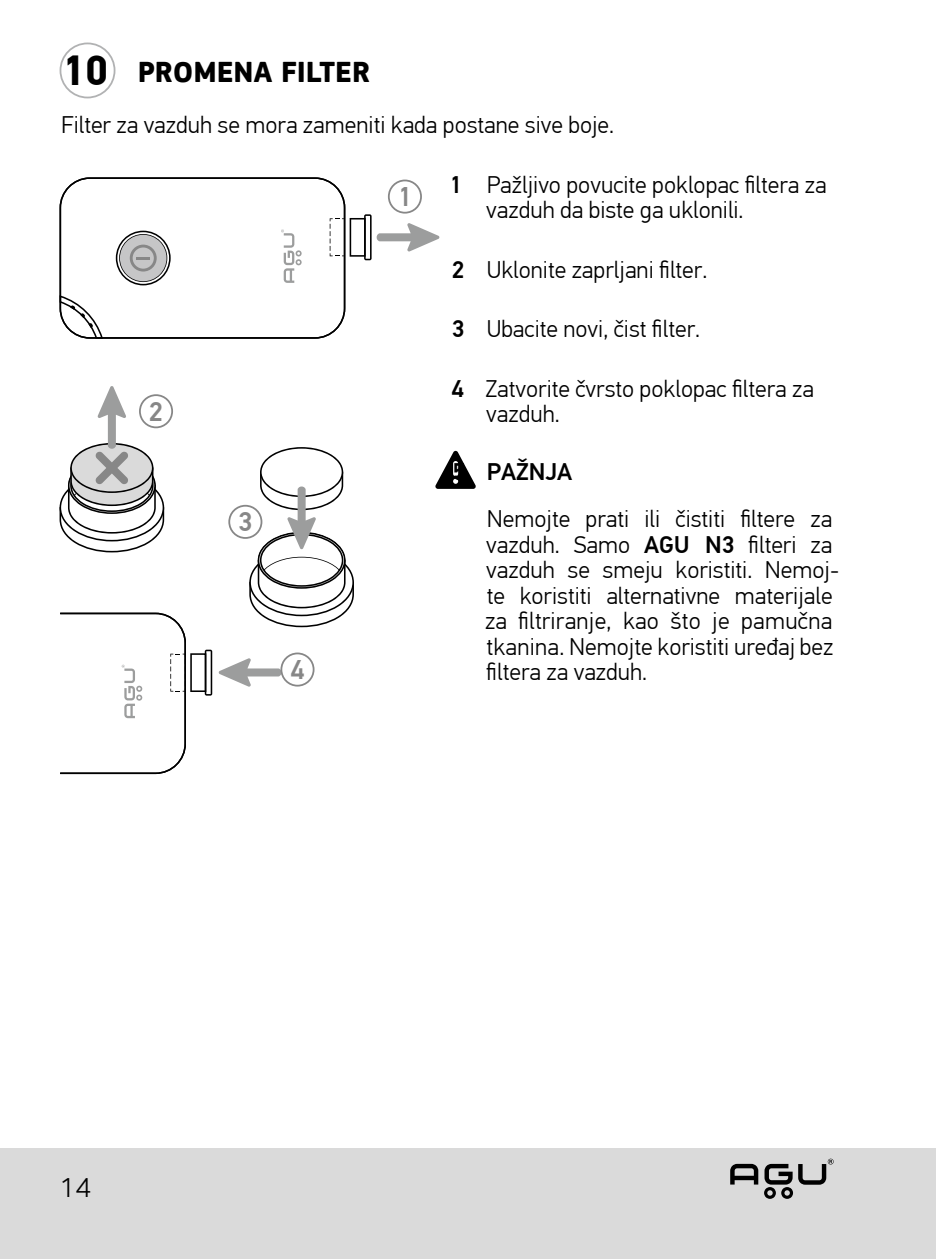
<style>
.page{position:relative;width:936px;height:1259px;background:#fff}
.page>*{position:absolute;margin:0;border:0;box-sizing:border-box;transform-origin:0 0}
.t1{font:700 42px "PF Din Text Pro";color:#000}
.t2{font:700 30px "PF Square Sans Pro";color:#000}
.t3{font:500 27px "PF Din Text Pro";color:#878787}
.t4{font:300 27px "Core Sans A35";color:#000}
.t5{font:300 24px/25.5px "PF Din Text Pro";color:#000}
.t6{font:500 24px "PF Din Text Pro";color:#000}
.s1{font-weight:500}
</style>
<div class="page">
<hr style="left:935px;top:1148px;width:1px;height:111px;background:#dadada">
<div style="left:0;top:1148px;width:935px;height:111px;background:#dadada"></div>
<svg style="left:730px;top:1163px;width:28px;height:21px"></svg>
<svg style="left:764px;top:1158px;width:69px;height:40px"></svg>
<div style="left:60px;top:43px;width:55px;height:55px;border:2px solid #b1b2b3;border-radius:50%"></div>
<svg style="left:60px;top:612px;width:152px;height:162px"></svg>
<svg style="left:60px;top:386px;width:104px;height:166px"></svg>
<svg style="left:249px;top:447px;width:105px;height:180px"></svg>
<svg style="left:218px;top:658px;width:63px;height:29px"></svg>
<svg style="left:60px;top:177px;width:379px;height:162px"></svg>
<div style="left:280px;top:652px;width:34px;height:34px;border:2px solid #878787;border-radius:50%"></div>
<div style="left:140px;top:395px;width:32px;height:32px;background:#fff;border-radius:50%"></div>
<div style="left:139px;top:394px;width:34px;height:34px;border:2px solid #878787;border-radius:50%"></div>
<div style="left:229px;top:506px;width:32px;height:32px;background:#fff;border-radius:50%"></div>
<div style="left:228px;top:505px;width:34px;height:34px;border:2px solid #878787;border-radius:50%"></div>
<div style="left:389px;top:180px;width:32px;height:33px;background:#fff;border-radius:50%"></div>
<div style="left:388px;top:180px;width:34px;height:34px;border:2px solid #878787;border-radius:50%"></div>
<svg style="left:435px;top:451px;width:40px;height:38px"></svg>
<h1 class="t1" style="left:62px;top:45px;width:48px">10</h1>
<p class="t2" style="left:138px;top:54px;width:234px">PROMENA FILTER</p>
<p class="t5" style="left:61px;top:112px;width:554px">Filter za vazduh se mora zameniti kada postane sive boje.</p>
<p class="t5" style="left:486px;top:172px;width:342px;text-indent:-37px"><span class="s1">1</span> Pažljivo povucite poklopac filtera za vazduh da biste ga uklonili.</p>
<p class="t5" style="left:451px;top:257px;width:257px"><span class="s1">2</span> Uklonite zaprljani filter.</p>
<p class="t5" style="left:452px;top:316px;width:250px"><span class="s1">3</span> Ubacite novi, čist filter.</p>
<p class="t5" style="left:486px;top:376px;width:329px;text-indent:-35px"><span class="s1">4</span> Zatvorite čvrsto poklopac filtera za vazduh.</p>
<p class="t6" style="left:453px;top:457px;width:121px">5 PAŽNJA</p>
<p class="t5" style="left:485px;top:506px;width:355px">Nemojte prati ili čistiti filtere za vazduh. Samo <span class="s1">AGU N3</span> filteri za vazduh se smeju koristiti. Nemoj&shy;te koristiti alternativne materijale za filtriranje, kao što je pamučna tkanina. Nemojte koristiti uređaj bez filtera za vazduh.</p>
<p class="t3" style="left:398px;top:180px;width:16px">1</p>
<p class="t3" style="left:149px;top:395px;width:16px">2</p>
<p class="t3" style="left:238px;top:506px;width:16px">3</p>
<p class="t3" style="left:290px;top:653px;width:16px">4</p>
<p class="t4" style="left:60px;top:1170px;width:33px">14</p>
</div>
